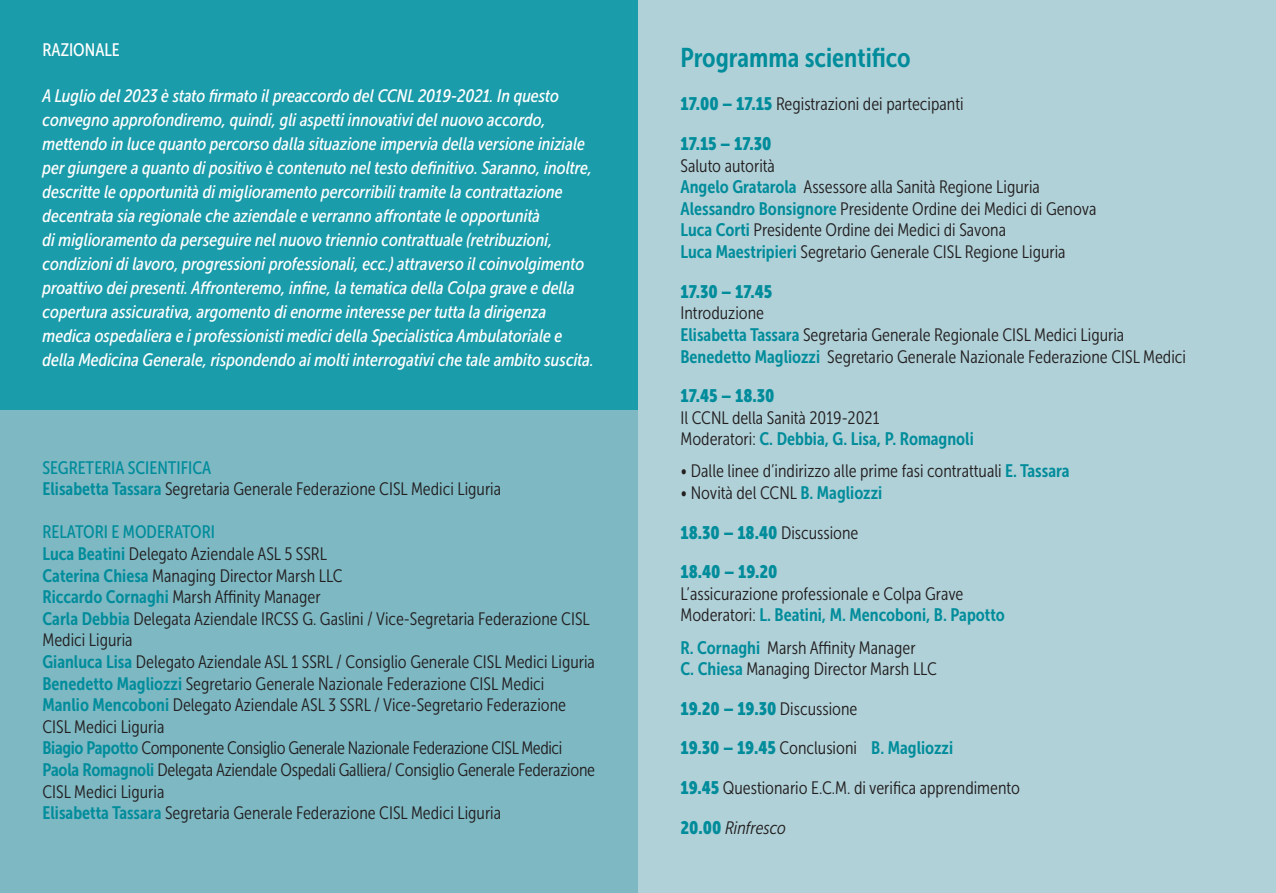
<style>
.page{position:relative;width:1276px;height:893px;background:#fff}
.page>*{position:absolute;margin:0;border:0;box-sizing:border-box;transform-origin:0 0}
.t1{font:27px "Museo Sans Cond 700";color:#008c9b}
.t2{font:18px/21.6px "Museo Sans Cond 300";color:#231f20}
.t3{font:italic 18px/24px "Museo Sans Cond 500";color:#fff}
.t4{font:18px "Museo Sans Cond 900";color:#008c9b}
.t5{font:18px "Museo Sans Cond 700";color:#008c9b}
.t6{font:18px "Museo Sans Cond 300";letter-spacing:-.02em;color:#231f20}
.t7{font:18px "Museo Sans Cond 500";color:#008c9b}
.t8{font:italic 18px "Museo Sans Cond 300";color:#231f20}
.t9{font:18px "Museo Sans Cond 500";color:#fff}
.s1{font-family:"Museo Sans Cond 700";color:#008c9b}
.s2{font-family:"Museo Sans Cond 900";color:#008c9b}
.s3{font-family:"Museo Sans Cond 300";color:#231f20}
.s4{font-family:"Museo Sans Cond 700"}
.s5{font-family:"Museo Sans Cond 900";font-style:normal;color:#008c9b}
</style>
<div class="page">
<div style="left:0;top:0;width:638px;height:410px;background:#1b9caa"></div>
<div style="left:0;top:410px;width:638px;height:483px;background:#7db8c3"></div>
<div style="left:638px;top:0;width:638px;height:893px;background:#b0d1d8"></div>
<p class="t9" style="left:43px;top:40px;width:79px">RAZIONALE</p>
<p class="t3" style="left:43px;top:84px;width:553px">A Luglio del 2023 è stato firmato il preaccordo del CCNL 2019-2021. In questo convegno approfondiremo, quindi, gli aspetti innovativi del nuovo accordo, mettendo in luce quanto percorso dalla situazione impervia della versione iniziale per giungere a quanto di positivo è contenuto nel testo definitivo. Saranno, inoltre, descritte le opportunità di miglioramento percorribili tramite la contrattazione decentrata sia regionale che aziendale e verranno affrontate le opportunità<br>di miglioramento da perseguire nel nuovo triennio contrattuale (retribuzioni, condizioni di lavoro, progressioni professionali, ecc.) attraverso il coinvolgimento proattivo dei presenti. Affronteremo, infine, la tematica della Colpa grave e della copertura assicurativa, argomento di enorme interesse per tutta la dirigenza medica ospedaliera e i professionisti medici della Specialistica Ambulatoriale e della Medicina Generale, rispondendo ai molti interrogativi che tale ambito suscita.</p>
<p class="t7" style="left:43px;top:458px;width:170px">SEGRETERIA SCIENTIFICA</p>
<p class="t2" style="left:43px;top:478px;width:460px"><span class="s1">Elisabetta Tassara</span> Segretaria Generale Federazione CISL Medici Liguria</p>
<p class="t7" style="left:43px;top:522px;width:174px">RELATORI E MODERATORI</p>
<p class="t2" style="left:43px;top:543px;width:286px"><span class="s1">Luca Beatini</span> Delegato Aziendale ASL 5 SSRL</p>
<p class="t2" style="left:43px;top:565px;width:302px"><span class="s1">Caterina Chiesa</span> Managing Director Marsh LLC</p>
<p class="t2" style="left:43px;top:586px;width:280px"><span class="s1">Riccardo Cornaghi</span> Marsh Affinity Manager</p>
<p class="t2" style="left:43px;top:608px;width:549px"><span class="s1">Carla Debbia</span> Delegata Aziendale IRCSS G. Gaslini / Vice-Segretaria Federazione CISL<br>Medici Liguria</p>
<p class="t2" style="left:43px;top:651px;width:554px"><span class="s1">Gianluca Lisa</span> Delegato Aziendale ASL 1 SSRL / Consiglio Generale CISL Medici Liguria</p>
<p class="t2" style="left:43px;top:673px;width:503px"><span class="s1">Benedetto Magliozzi</span> Segretario Generale Nazionale Federazione CISL Medici</p>
<p class="t2" style="left:43px;top:694px;width:525px"><span class="s1">Manlio Mencoboni</span> Delegato Aziendale ASL 3 SSRL / Vice-Segretario Federazione<br>CISL Medici Liguria</p>
<p class="t6" style="left:43px;top:739px;width:521px"><span class="s1">Biagio Papotto</span> Componente Consiglio Generale Nazionale Federazione CISL Medici</p>
<p class="t2" style="left:43px;top:759px;width:554px"><span class="s1">Paola Romagnoli</span> Delegata Aziendale Ospedali Galliera/ Consiglio Generale Federazione<br>CISL Medici Liguria</p>
<p class="t2" style="left:43px;top:802px;width:460px"><span class="s1">Elisabetta Tassara</span> Segretaria Generale Federazione CISL Medici Liguria</p>
<p class="t1" style="left:680px;top:43px;width:232px">Programma scientifico</p>
<p class="t2" style="left:680px;top:94px;width:285px"><span class="s2">17.00 – 17.15</span> Registrazioni dei partecipanti</p>
<p class="t4" style="left:680px;top:134px;width:92px">17.15 – 17.30</p>
<p class="t2" style="left:680px;top:155px;width:96px">Saluto autorità</p>
<p class="t2" style="left:680px;top:176px;width:361px"><span class="s1">Angelo Gratarola</span> Assessore alla Sanità Regione Liguria</p>
<p class="t2" style="left:680px;top:198px;width:417px"><span class="s1">Alessandro Bonsignore</span> Presidente Ordine dei Medici di Genova</p>
<p class="t2" style="left:680px;top:220px;width:327px"><span class="s1">Luca Corti</span> Presidente Ordine dei Medici di Savona</p>
<p class="t2" style="left:680px;top:241px;width:387px"><span class="s1">Luca Maestripieri</span> Segretario Generale CISL Regione Liguria</p>
<p class="t4" style="left:680px;top:281px;width:93px">17.30 – 17.45</p>
<p class="t2" style="left:680px;top:302px;width:85px">Introduzione</p>
<p class="t2" style="left:680px;top:324px;width:445px"><span class="s1">Elisabetta Tassara</span> Segretaria Generale Regionale CISL Medici Liguria</p>
<p class="t2" style="left:680px;top:346px;width:507px"><span class="s1">Benedetto Magliozzi</span> Segretario Generale Nazionale Federazione CISL Medici</p>
<p class="t4" style="left:680px;top:386px;width:95px">17.45 – 18.30</p>
<p class="t2" style="left:680px;top:407px;width:200px">Il CCNL della Sanità 2019-2021</p>
<p class="t5" style="left:680px;top:429px;width:295px"><span class="s3">Moderatori:</span> C. Debbia, G. Lisa, P. Romagnoli</p>
<p class="t2" style="left:680px;top:461px;width:391px">• Dalle linee d’indirizzo alle prime fasi contrattuali <span class="s1">E. Tassara</span></p>
<p class="t2" style="left:680px;top:482px;width:203px">• Novità del CCNL <span class="s1">B. Magliozzi</span></p>
<p class="t4" style="left:680px;top:522px;width:179px">18.30 – 18.40 <span class="s3">Discussione</span></p>
<p class="t4" style="left:680px;top:562px;width:98px">18.40 – 19.20</p>
<p class="t2" style="left:680px;top:583px;width:284px">L’assicurazione professionale e Colpa Grave</p>
<p class="t5" style="left:680px;top:605px;width:326px"><span class="s3">Moderatori:</span> L. Beatini, M. Mencoboni, B. Papotto</p>
<p class="t2" style="left:680px;top:637px;width:237px"><span class="s1">R. Cornaghi</span> Marsh Affinity Manager</p>
<p class="t2" style="left:680px;top:658px;width:258px"><span class="s1">C. Chiesa</span> Managing Director Marsh LLC</p>
<p class="t4" style="left:680px;top:698px;width:178px">19.20 – 19.30 <span class="s3">Discussione</span></p>
<p class="t4" style="left:680px;top:738px;width:274px">19.30 – 19.45 <span class="s3">Conclusioni</span> <span class="s4">B. Magliozzi</span></p>
<p class="t2" style="left:680px;top:777px;width:341px"><span class="s2">19.45</span> Questionario E.C.M. di verifica apprendimento</p>
<p class="t8" style="left:680px;top:818px;width:107px"><span class="s5">20.00</span> Rinfresco</p>
</div>
